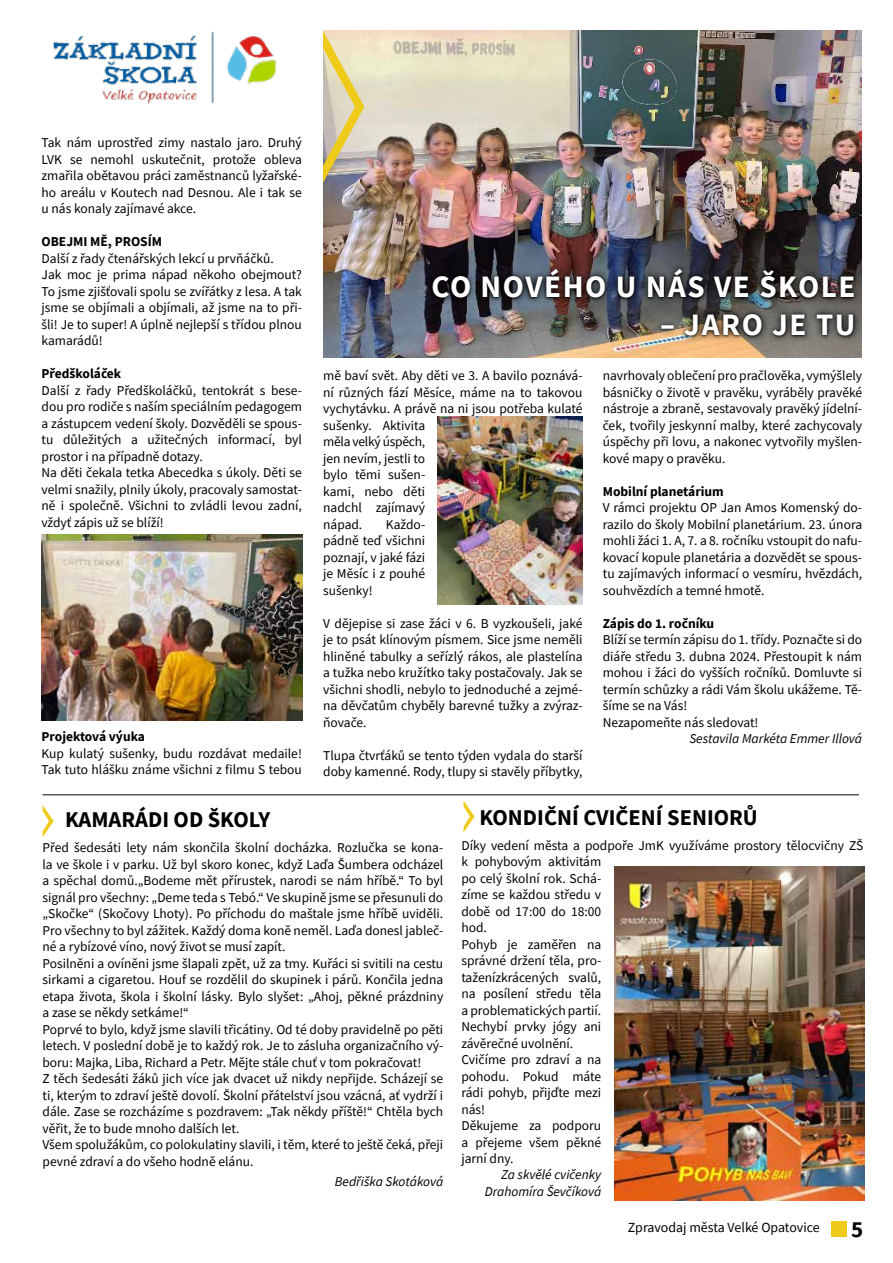
<style>
.page{position:relative;width:893px;height:1263px;background:#fff}
.page>*{position:absolute;margin:0;border:0;box-sizing:border-box;transform-origin:0 0}
.t1{font:700 31.05px "Source Sans Pro";letter-spacing:.05em;color:#fff}
.t2{font:700 22.95px "Source Sans Pro";color:#000}
.t3{font:700 22.5px "Source Sans Pro";color:#000}
.t4{font:13.95px "Source Sans Pro";color:#000}
.t5{font:13.5px/16.5px "Source Sans Pro";color:#000}
.t6{font:italic 13.5px/16.5px "Source Sans Pro";color:#000;text-align:right}
.t7{font:700 13.5px "Source Sans Pro";color:#000}
</style>
<div class="page">
<div style="left:831px;top:1221px;width:15px;height:15px;background:#eeca19"></div>
<img style="left:323px;top:30px;width:538px;height:327px">
<img style="left:53px;top:31px;width:223px;height:73px">
<svg style="left:323px;top:31px;width:41px;height:152px;background:#d7ca9b"></svg>
<img style="left:425px;top:263px;width:437px;height:80px">
<hr style="left:43px;top:794px;width:816px;height:1px;background:#000">
<svg style="left:43px;top:806px;width:11px;height:31px"></svg>
<img style="left:42px;top:534px;width:260px;height:187px">
<img style="left:438px;top:417px;width:145px;height:188px">
<img style="left:614px;top:866px;width:251px;height:335px">
<svg style="left:463px;top:800px;width:12px;height:32px"></svg>
<p class="t5" style="left:42px;top:134px;width:262px;text-align:justify">Tak nám uprostřed zimy nastalo jaro. Druhý LVK se nemohl uskutečnit, protože obleva zmařila obětavou práci zaměstnanců lyžařské&shy;ho areálu v Koutech nad Desnou. Ale i tak se u nás konaly zajímavé akce.</p>
<p class="t7" style="left:42px;top:233px;width:122px">OBEJMI MĚ, PROSÍM</p>
<p class="t5" style="left:42px;top:250px;width:262px">Další z řady čtenářských lekcí u prvňáčků.<br>Jak moc je prima nápad někoho obejmout?<br>To jsme zjišťovali spolu se zvířátky z lesa. A tak jsme se objímali a objímali, až jsme na to při&shy;šli! Je to super! A úplně nejlepší s třídou plnou kamarádů!</p>
<p class="t7" style="left:42px;top:365px;width:81px">Předškoláček</p>
<p class="t5" style="left:42px;top:382px;width:262px">Další z řady Předškoláčků, tentokrát s bese&shy;dou pro rodiče s naším speciálním pedagogem a zástupcem vedení školy. Dozvěděli se spous&shy;tu důležitých a užitečných informací, byl prostor i na případně dotazy.<br>Na děti čekala tetka Abecedka s úkoly. Děti se velmi snažily, plnily úkoly, pracovaly samostat&shy;ně i společně. Všichni to zvládli levou zadní, vždyť zápis už se blíží!</p>
<p class="t7" style="left:42px;top:728px;width:105px">Projektová výuka</p>
<p class="t5" style="left:42px;top:745px;width:262px">Kup kulatý sušenky, budu rozdávat medaile!<br>Tak tuto hlášku známe všichni z filmu S tebou</p>
<h1 class="t1" style="left:431px;top:266px;width:425px">CO NOVÉHO U NÁS VE ŠKOLE</h1>
<h1 class="t1" style="left:660px;top:303px;width:197px">– JARO JE TU</h1>
<p class="t5" style="left:323px;top:367px;width:261px">mě baví svět. Aby děti ve 3. A bavilo poznává&shy;ní různých fází Měsíce, máme na to takovou vychytávku. A právě na ni jsou potřeba kulaté sušenky. Aktivita<br>měla velký úspěch,<br>jen nevím, jestli to<br>bylo těmi sušen-<br>kami, nebo děti<br>nadchl zajímavý<br>nápad.</p>
<p class="t5" style="left:323px;top:516px;width:104px;text-align:justify;text-indent:63px">Každo&shy;pádně teď všichni poznají, v jaké fázi je Měsíc i z pouhé sušenky!</p>
<p class="t5" style="left:323px;top:615px;width:261px;text-align:justify">V dějepise si zase žáci v 6. B vyzkoušeli, jaké je to psát klínovým písmem. Sice jsme neměli hliněné tabulky a seřízlý rákos, ale plastelína a tužka nebo kružítko taky postačovaly. Jak se všichni shodli, nebylo to jednoduché a zejmé&shy;na děvčatům chyběly barevné tužky a zvýraz&shy;ňovače.</p>
<p class="t5" style="left:323px;top:747px;width:261px">Tlupa čtvrťáků se tento týden vydala do starší doby kamenné. Rody, tlupy si stavěly příbytky,</p>
<p class="t5" style="left:603px;top:367px;width:261px;text-align:justify">navrhovaly oblečení pro pračlověka, vymýšlely básničky o životě v pravěku, vyráběly pravěké nástroje a zbraně, sestavovaly pravěký jídelní&shy;ček, tvořily jeskynní malby, které zachycovaly úspěchy při lovu, a nakonec vytvořily myšlen&shy;kové mapy o pravěku.</p>
<p class="t7" style="left:603px;top:482px;width:122px">Mobilní planetárium</p>
<p class="t5" style="left:603px;top:499px;width:261px;text-align:justify">V rámci projektu OP Jan Amos Komenský do&shy;razilo do školy Mobilní planetárium. 23. února mohli žáci 1. A, 7. a 8. ročníku vstoupit do nafu&shy;kovací kopule planetária a dozvědět se spous&shy;tu zajímavých informací o vesmíru, hvězdách, souhvězdích a temné hmotě.</p>
<p class="t7" style="left:603px;top:614px;width:113px">Zápis do 1. ročníku</p>
<p class="t5" style="left:603px;top:631px;width:261px">Blíží se termín zápisu do 1. třídy. Poznačte si do diáře středu 3. dubna 2024. Přestoupit k nám mohou i žáci do vyšších ročníků. Domluvte si termín schůzky a rádi Vám školu ukážeme. Tě&shy;šíme se na Vás!<br>Nezapomeňte nás sledovat!</p>
<p class="t6" style="left:689px;top:730px;width:174px">Sestavila Markéta Emmer Illová</p>
<h3 class="t3" style="left:65px;top:804px;width:207px">KAMARÁDI OD ŠKOLY</h3>
<p class="t5" style="left:43px;top:839px;width:402px">Před šedesáti lety nám skončila školní docházka. Rozlučka se kona&shy;la ve škole i v parku. Už byl skoro konec, když Laďa Šumbera odcházel a spěchal domů.„Bodeme mět přírustek, narodi se nám hříbě.“ To byl signál pro všechny: „Deme teda s Tebó.“ Ve skupině jsme se přesunuli do „Skočke“ (Skočovy Lhoty). Po příchodu do maštale jsme hříbě uviděli.<br>Pro všechny to byl zážitek. Každý doma koně neměl. Laďa donesl jableč&shy;né a rybízové víno, nový život se musí zapít.<br>Posilněni a ovíněni jsme šlapali zpět, už za tmy. Kuřáci si svitili na cestu sirkami a cigaretou. Houf se rozdělil do skupinek i párů. Končila jedna etapa života, škola i školní lásky. Bylo slyšet: „Ahoj, pěkné prázdniny a zase se někdy setkáme!“<br>Poprvé to bylo, když jsme slavili třicátiny. Od té doby pravidelně po pěti letech. V poslední době je to každý rok. Je to zásluha organizačního vý&shy;boru: Majka, Liba, Richard a Petr. Mějte stále chuť v tom pokračovat!<br>Z těch šedesáti žáků jich více jak dvacet už nikdy nepřijde. Scházejí se ti, kterým to zdraví ještě dovolí. Školní přátelství jsou vzácná, ať vydrží i dále. Zase se rozcházíme s pozdravem: „Tak někdy příště!“ Chtěla bych věřit, že to bude mnoho dalších let.<br>Všem spolužákům, co polokulatiny slavili, i těm, které to ještě čeká, přeji pevné zdraví a do všeho hodně elánu.</p>
<p class="t6" style="left:335px;top:1173px;width:110px">Bedřiška Skotáková</p>
<h3 class="t3" style="left:479px;top:802px;width:280px">KONDIČNÍ CVIČENÍ SENIORŮ</h3>
<p class="t5" style="left:461px;top:837px;width:403px">Díky vedení města a podpoře JmK využíváme prostory tělocvičny ZŠ k pohybovým aktivitám<br>po celý školní rok. Schá-<br>zíme se každou středu v<br>době od 17:00 do 18:00<br>hod.<br>Pohyb je zaměřen na<br>správné držení těla, pro-<br>taženízkrácených svalů,<br>na posílení středu těla<br>a problematických partií.<br>Nechybí prvky jógy ani<br>závěrečné uvolnění.<br>Cvičíme pro zdraví a na<br>pohodu. Pokud máte<br>rádi pohyb, přijďte mezi<br>nás!<br>Děkujeme za podporu<br>a přejeme všem pěkné<br>jarní dny.</p>
<p class="t6" style="left:485px;top:1166px;width:118px">Za skvělé cvičenky<br>Drahomíra Ševčíková</p>
<p class="t4" style="left:628px;top:1218px;width:193px">Zpravodaj města Velké Opatovice</p>
<h2 class="t2" style="left:851px;top:1213px;width:14px">5</h2>
</div>
